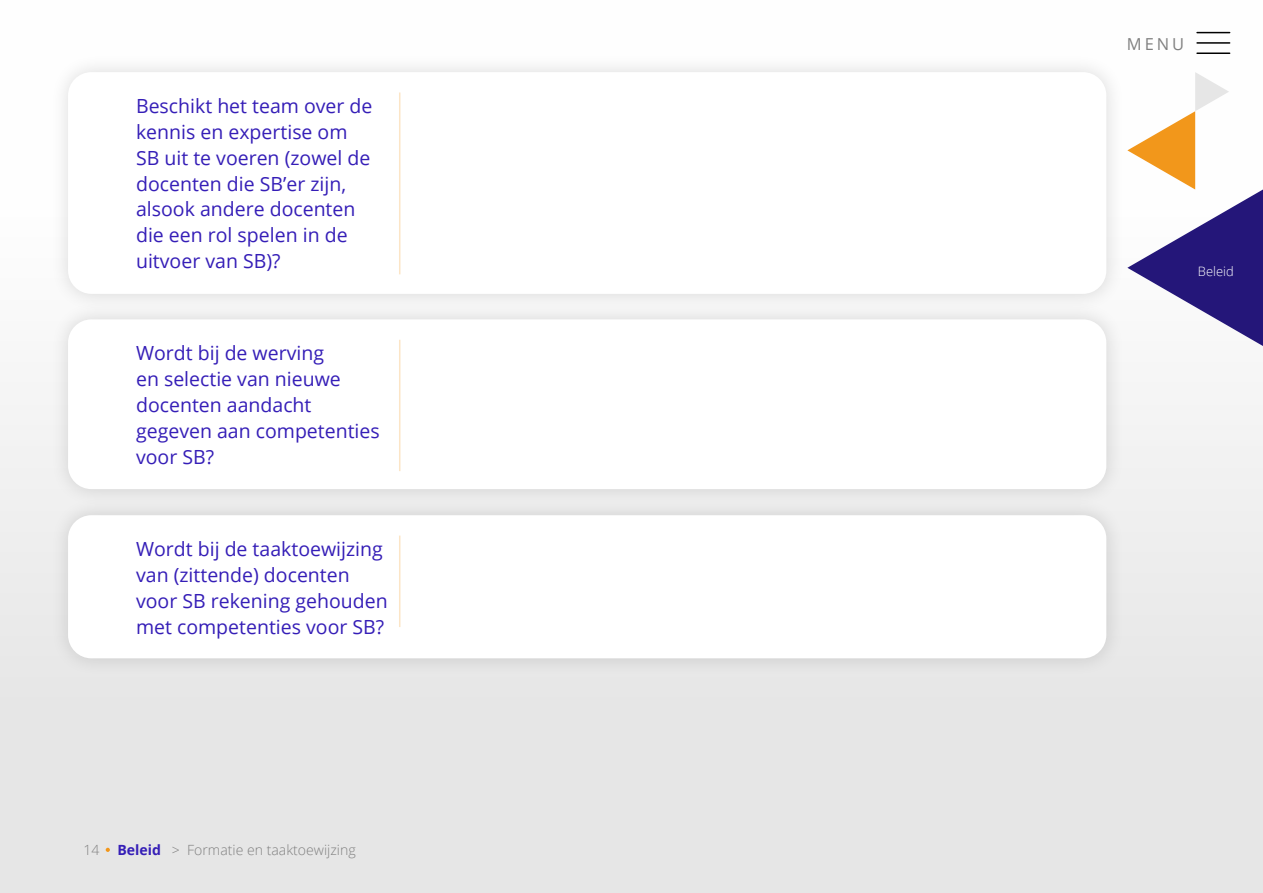
<style>
.page{position:relative;width:1263px;height:893px;background:#fff}
.page>*{position:absolute;margin:0;border:0;box-sizing:border-box;transform-origin:0 0}
.t1{font:19.5px/25.8px "Open Sans";color:#351eb7}
.t2{font:16.5px "Open Sans";color:#808080}
.t3{font:300 14.1px "Open Sans";color:#808080}
.t4{font:700 14.1px "Open Sans";color:#351eb7}
.t5{font:300 12.9px "Open Sans";color:#fff}
</style>
<div class="page">
<div style="left:0;top:0;width:1263px;height:893px;background:linear-gradient(to bottom,#fff,#e2e2e2)"></div>
<svg style="left:1127px;top:72px;width:136px;height:281px"></svg>
<hr style="left:1197px;top:32px;width:33px;height:1px;background:#000">
<hr style="left:1197px;top:42px;width:33px;height:2px;background:#000">
<hr style="left:1197px;top:53px;width:33px;height:1px;background:#000">
<svg style="left:106px;top:848px;width:4px;height:4px"></svg>
<div style="left:49px;top:53px;width:1076px;height:260px;background:#f7f7f7"></div>
<div style="left:68px;top:72px;width:1038px;height:222px;background:#fff;border-radius:23px"></div>
<div style="left:49px;top:300px;width:1076px;height:208px;background:#000;opacity:.14"></div>
<div style="left:68px;top:319px;width:1038px;height:170px;background:#fff;border-radius:23px"></div>
<div style="left:49px;top:496px;width:1076px;height:181px;background:#e7e7e7"></div>
<div style="left:68px;top:515px;width:1038px;height:143px;background:#fff;border-radius:23px"></div>
<hr style="left:399px;top:92px;width:1px;height:182px;background:#fce5c6">
<hr style="left:399px;top:340px;width:1px;height:131px;background:#fce5c6">
<hr style="left:399px;top:536px;width:1px;height:91px;background:#fce5c6">
<p class="t1" style="left:136px;top:93px;width:238px">Beschikt het team over de kennis en expertise om<br>SB uit te voeren (zowel de docenten die SB’er zijn, alsook andere docenten die een rol spelen in de uitvoer van SB)?</p>
<p class="t1" style="left:136px;top:340px;width:245px">Wordt bij de werving<br>en selectie van nieuwe docenten aandacht gegeven aan competenties voor SB?</p>
<p class="t1" style="left:136px;top:536px;width:253px">Wordt bij de taaktoewijzing van (zittende) docenten voor SB rekening gehouden met competenties voor SB?</p>
<p class="t3" style="left:83px;top:840px;width:18px">14</p>
<p class="t4" style="left:117px;top:840px;width:45px">Beleid</p>
<p class="t3" style="left:172px;top:840px;width:185px">&gt; Formatie en taaktoewijzing</p>
<p class="t2" style="left:1127px;top:33px;width:59px">MENU</p>
<p class="t5" style="left:1198px;top:262px;width:37px">Beleid</p>
</div>
